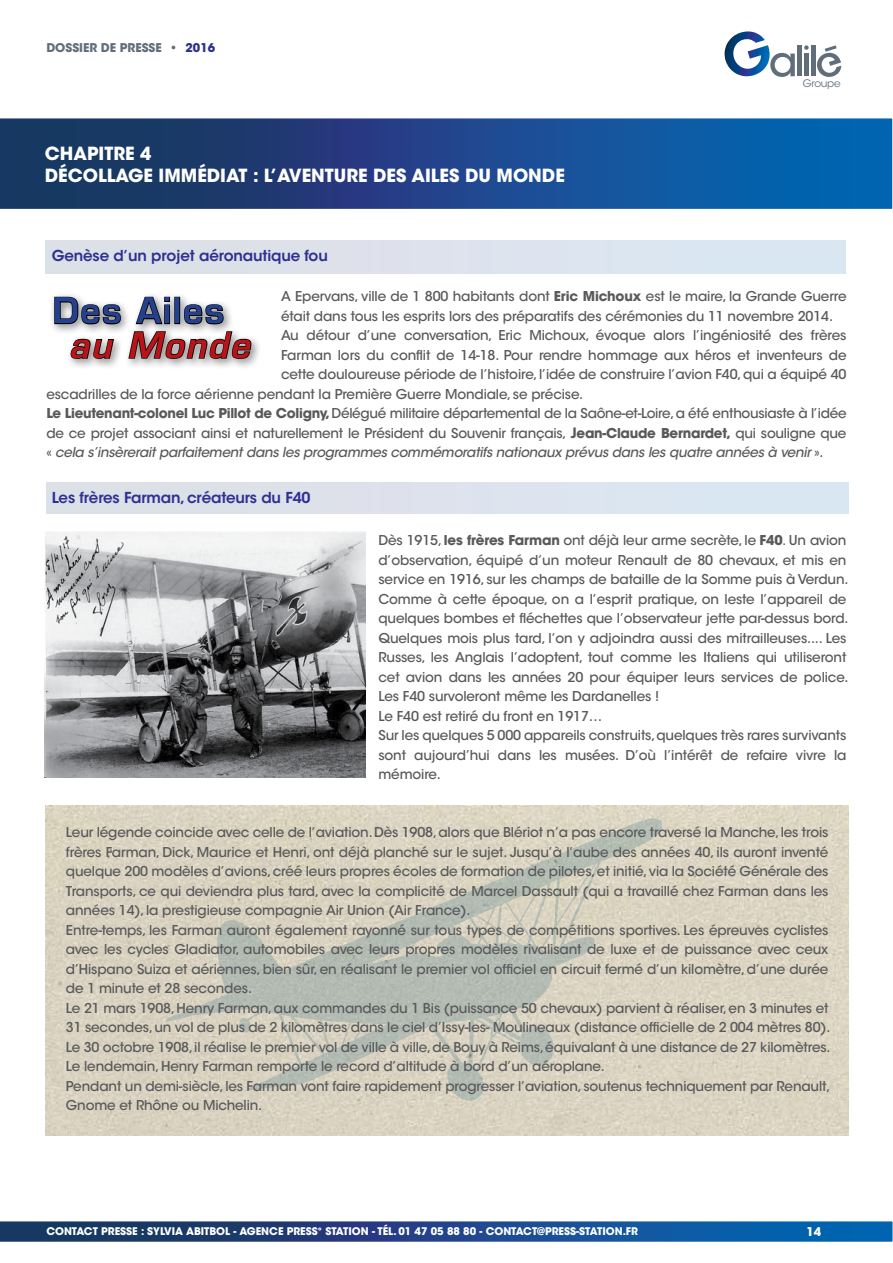
<style>
.page{position:relative;width:893px;height:1263px;background:#fff}
.page>*{position:absolute;margin:0;border:0;box-sizing:border-box;transform-origin:0 0}
.t1{font:600 34.5px "Eurostile LT Std";letter-spacing:.05em;color:#25408f}
.t2{font:italic 600 34.5px "Eurostile LT Std";letter-spacing:.05em;color:#ba141a}
.t3{font:18px/22.5px "ITC Avant Garde MM 740 750";color:#fff}
.t4{font:15px "ITC Avant Garde MM 575 750";letter-spacing:-.01em;color:#2e3092}
.t5{font:13.5px/19.5px "ITC Avant Garde MM 445 750";letter-spacing:-.01em;color:#58595b}
.t6{font:italic 13.5px "ITC Avant Garde MM 445 750";color:#58595b}
.t7{font:12px "ITC Avant Garde MM 740 750";color:#616e7a}
.t8{font:12px "ITC Avant Garde MM 740 750";color:#fff}
.t9{font:10.5px "ITC Avant Garde MM 740 750";color:#fff}
.t10{font:10.35px "ITC Avant Garde MM 300 750";letter-spacing:-.025em;color:#606e7b}
.s1{color:#2e3092}
.s2{font-family:"ITC Avant Garde MM 740 750"}
.s3{font-family:"Asap";font-weight:700;font-size:15px}
.s4{font-style:normal}
.s5{font-family:"Asap";font-size:15px}
</style>
<div class="page">
<svg style="left:0;top:1221px;width:893px;height:21px;background:#1e4f8c"></svg>
<svg style="left:724px;top:31px;width:71px;height:46px"></svg>
<div style="left:797px;top:45px;width:5px;height:31px;background:#606e7b"></div>
<div style="left:804px;top:54px;width:5px;height:22px;background:#606e7b"></div>
<hr style="left:811px;top:45px;width:4px;height:31px;background:#606e7b">
<svg style="left:804px;top:45px;width:5px;height:5px"></svg>
<svg style="left:817px;top:45px;width:24px;height:32px"></svg>
<img style="left:45px;top:806px;width:803px;height:329px">
<svg style="left:163px;top:816px;width:504px;height:286px;background:#cfccbd"></svg>
<svg style="left:0;top:118px;width:893px;height:91px;background:#174a8a"></svg>
<div style="left:46px;top:483px;width:802px;height:31px;background:#dce2ed"></div>
<img style="left:45px;top:531px;width:321px;height:246px">
<div style="left:45px;top:241px;width:800px;height:32px;background:#dce2ed"></div>
<div style="left:49px;top:292px;width:213px;height:77px;background:#000;opacity:.5"></div>
<svg style="left:54px;top:292px;width:197px;height:68px"></svg>
<p class="t7" style="left:46px;top:41px;width:170px">DOSSIER DE PRESSE • <span class="s1">2016</span></p>
<h2 class="t3" style="left:45px;top:143px;width:521px">CHAPITRE 4<br>DÉCOLLAGE IMMÉDIAT : L’AVENTURE DES AILES DU MONDE</h2>
<p class="t4" style="left:52px;top:247px;width:278px">Genèse d’un projet aéronautique fou</p>
<p class="t10" style="left:803px;top:77px;width:39px">Groupe</p>
<p class="t5" style="left:281px;top:287px;width:567px">A Epervans, ville de 1 800 habitants dont <span class="s2">Eric Michoux</span> est le maire, la Grande Guerre</p>
<p class="t5" style="left:281px;top:306px;width:554px">était dans tous les esprits lors des préparatifs des cérémonies du 11 novembre 2014.</p>
<p class="t5" style="left:281px;top:326px;width:567px">Au détour d’une conversation, Eric Michoux, évoque alors l’ingéniosité des frères</p>
<p class="t5" style="left:281px;top:345px;width:567px">Farman lors du conflit de 14-18. Pour rendre hommage aux héros et inventeurs de</p>
<p class="t5" style="left:281px;top:365px;width:567px">cette douloureuse période de l’histoire, l’idée de construire l’avion F40, qui a équipé 40</p>
<p class="t5" style="left:46px;top:384px;width:538px">escadrilles de la force aérienne pendant la Première Guerre Mondiale, se précise.</p>
<p class="t5" style="left:46px;top:404px;width:802px"><span class="s2">Le Lieutenant-colonel Luc Pillot de Coligny,</span> Délégué militaire départemental de la Saône-et-Loire, a été enthousiaste à l’idée</p>
<p class="t5" style="left:46px;top:423px;width:802px">de ce projet associant ainsi et naturellement le Président du Souvenir français, <span class="s3">J</span><span class="s2">ean-Claude Bernardet,</span> qui souligne que</p>
<p class="t6" style="left:46px;top:445px;width:779px"><span class="s4">«</span> cela s’insèreraitparfaitementdans les programmes commémoratifs nationaux prévus dans les quatre années à venir<span class="s4">» .</span></p>
<h1 class="t1" style="left:53px;top:289px;width:173px">Des Ailes</h1>
<h1 class="t2" style="left:69px;top:324px;width:182px">au Monde</h1>
<p class="t4" style="left:52px;top:489px;width:260px">Les frères Farman, créateurs du F40</p>
<p class="t5" style="left:378px;top:531px;width:472px">Dès 1915, <span class="s2">les frères Farman</span> ont déjà leur arme secrète, le <span class="s2">F40</span><span class="s5">.</span> Un avion d’observation, équipé d’un moteur Renault de 80 chevaux, et mis en service en 1916, sur les champs de bataille de la Somme puis à Verdun.<br>Comme à cette époque, on a l’esprit pratique, on leste l’appareil de quelques bombes et fléchettes que l’observateur jette par-dessus bord.<br>Quelques mois plus tard, l’on y adjoindra aussi des mitrailleuses.... Les Russes, les Anglais l’adoptent, tout comme les Italiens qui utiliseront cet avion dans les années 20 pour équiper leurs services de police.<br>Les F40 survoleront même les Dardanelles !<br>Le F40 est retiré du front en 1917…<br>Sur les quelques 5 000 appareils construits, quelques très rares survivants sont aujourd’hui dans les musées. D’où l’intérêt de refaire vivre la mémoire.</p>
<p class="t5" style="left:66px;top:823px;width:766px">Leur légende coincide avec celle de l’aviation. Dès 1908, alors que Blériot n’a pas encore traversé la Manche, les trois frères Farman, Dick, Maurice et Henri, ont déjà planché sur le sujet. Jusqu’à l’aube des années 40, ils auront inventé quelque 200 modèles d’avions, créé leurs propres écoles de formation de pilotes, et initié, via la Société Générale des Transports, ce qui deviendra plus tard, avec la complicité de Marcel Dassault (qui a travaillé chez Farman dans les années 14), la prestigieuse compagnie Air Union (Air France).<br>Entre-temps, les Farman auront également rayonné sur tous types de compétitions sportives. Les épreuves cyclistes avec les cycles Gladiator, automobiles avec leurs propres modèles rivalisant de luxe et de puissance avec ceux d’Hispano Suiza et aériennes, bien sûr, en réalisant le premier vol officiel en circuit fermé d’un kilomètre, d’une durée de 1 minute et 28 secondes.<br>Le 21 mars 1908, Henry Farman, aux commandes du 1 Bis (puissance 50 chevaux) parvient à réaliser, en 3 minutes et 31 secondes, un vol de plus de 2 kilomètres dans le ciel d’Issy-les- Moulineaux (distance officielle de 2 004 mètres 80).<br>Le 30 octobre 1908, il réalise le premier vol de ville à ville, de Bouy à Reims, équivalant à une distance de 27 kilomètres.<br>Le lendemain, Henry Farman remporte le record d’altitude à bord d’un aéroplane.<br>Pendant un demi-siècle, les Farman vont faire rapidement progresser l’aviation, soutenus techniquement par Renault, Gnome et Rhône ou Michelin.</p>
<p class="t9" style="left:46px;top:1225px;width:593px">CONTACT PRESSE : SYLVIA ABITBOL - AGENCE PRESS° STATION - TÉL. 01 47 05 88 80 - CONTACT@PRESS-STATION.FR</p>
<p class="t8" style="left:806px;top:1225px;width:16px">14</p>
</div>
